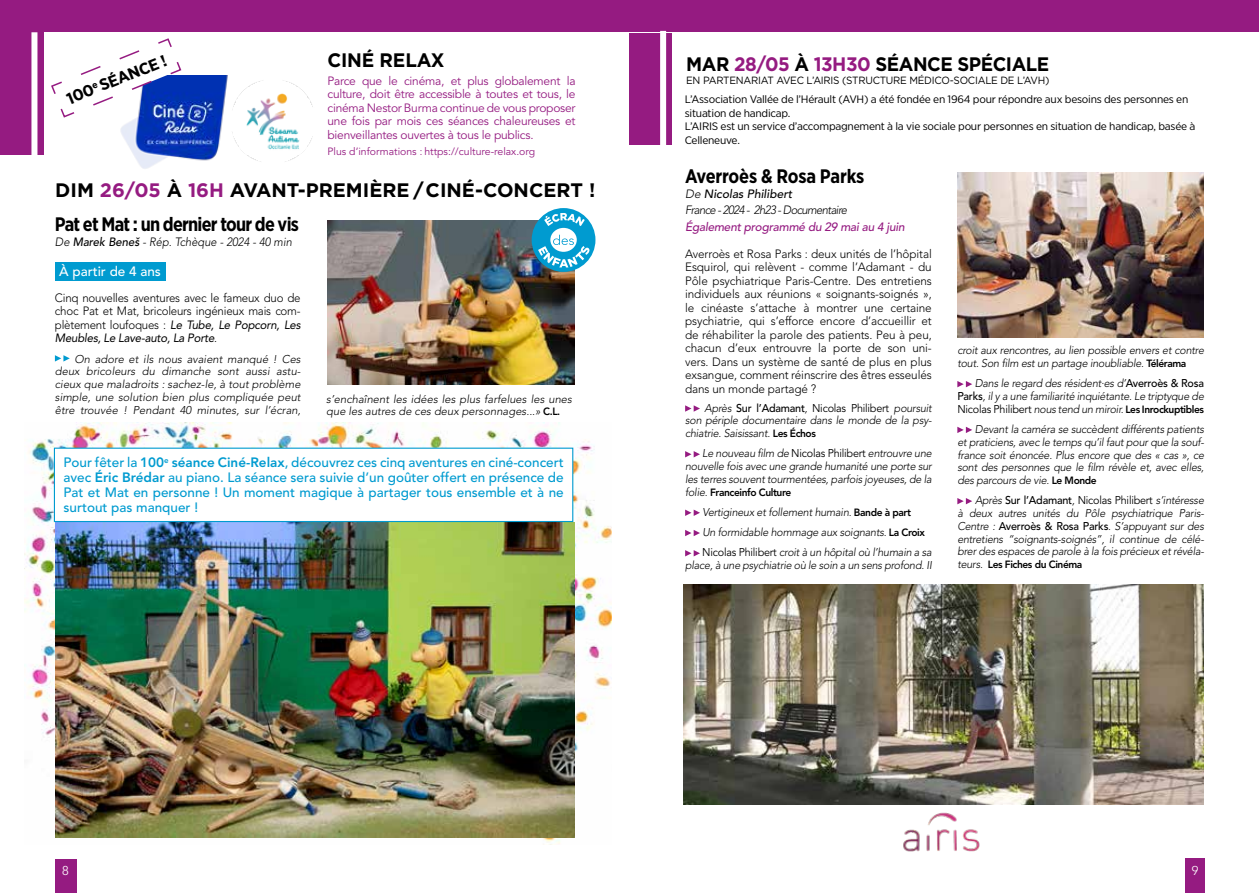
<style>
.page{position:relative;width:1259px;height:893px;background:#fff}
.page>*{position:absolute;margin:0;border:0;box-sizing:border-box;transform-origin:0 0}
.t1{font:700 19.5px "Gotham";letter-spacing:-.01em;color:#000}
.t2{font:700 19.5px "Gotham";letter-spacing:-.01em;color:#000;scale:.95 1}
.t3{font:700 19.5px "Gotham Narrow";letter-spacing:-.04em;color:#000;scale:.95 1}
.t4{font:700 19.5px "Gotham Narrow";letter-spacing:-.01em;color:#000;scale:.96 1}
.t5{font:700 19.5px "Gotham";letter-spacing:-.01em;color:#000;scale:.96 1}
.t6{font:700 16.2px "Gotham Narrow";color:#000;scale:1.09 1}
.t7{font:500 13.5px/15px "Avenir LT Std";color:#009bd0;text-align:justify}
.t8{font:500 13.5px "Avenir LT Std";color:#fff}
.t9{font:300 12.75px "Avenir LT Std";color:#fff}
.t10{font:300 12px/13.5px "Avenir LT Std";letter-spacing:-.02em;color:#000;text-align:justify}
.t11{font:12px/13.5px "Avenir LT Std";letter-spacing:-.02em;color:#951b81;text-align:justify}
.t12{font:300 12px/13.5px "Avenir LT Std";letter-spacing:-.02em;color:#000;text-align:justify;scale:.96 1}
.t13{font:italic 300 12px/16.5px "Avenir LT Std";letter-spacing:-.06em;color:#000}
.t14{font:italic 300 12px "Avenir LT Std";color:#000;scale:.95 1}
.t15{font:italic 500 12px "Avenir LT Std";letter-spacing:-.02em;color:#951b81}
.t16{font:italic 300 11.25px/12.8px "Avenir LT Std";letter-spacing:-.02em;color:#000;text-align:justify;scale:.96 1}
.t17{font:italic 300 11.25px/12.8px "Avenir LT Std";letter-spacing:-.02em;color:#000;text-align:justify}
.t18{font:italic 300 11.25px/12.8px "Avenir LT Std";color:#000}
.t19{font:10.8px/13.5px "Gotham Narrow";letter-spacing:-.02em;color:#000;scale:1.09 1}
.t20{font:10.5px "Gotham";letter-spacing:-.025em;color:#000;scale:.95 1}
.t21{font:800 10.5px "Avenir LT Std";letter-spacing:-.04em;color:#000}
.t22{font:10.5px "Avenir LT Std";color:#951b81}
.s1{color:#951b81}
.s2{font-weight:500}
.s3{font-weight:400;font-style:italic}
.s4{font-weight:800;font-style:normal;font-size:10.5px}
.s5{font-weight:800}
.s6{font-weight:500;font-style:normal}
.s7{font-weight:400;font-style:normal}
.s8{font-weight:300;font-style:italic;font-size:11.25px}
</style>
<div class="page">
<div style="left:55px;top:859px;width:22px;height:34px;background:#951b81"></div>
<div style="left:1185px;top:858px;width:19px;height:35px;background:#951b81"></div>
<div style="left:629px;top:0;width:630px;height:32px;background:#951b81"></div>
<div style="left:0;top:0;width:629px;height:32px;background:#951b81"></div>
<img style="left:24px;top:422px;width:587px;height:422px">
<div style="left:0;top:32px;width:43px;height:123px;background:#951b81"></div>
<div style="left:31px;top:32px;width:6px;height:123px;background:#fff"></div>
<img style="left:120px;top:75px;width:108px;height:94px">
<img style="left:232px;top:80px;width:81px;height:82px">
<div style="left:55px;top:262px;width:110px;height:18px;background:#009bd0"></div>
<svg style="left:55px;top:355px;width:15px;height:7px"></svg>
<img style="left:55px;top:522px;width:519px;height:316px">
<div style="left:54px;top:448px;width:519px;height:73px;background:#fff"></div>
<div style="left:54px;top:448px;width:519px;height:74px;border:1px solid #009bd0"></div>
<img style="left:327px;top:220px;width:247px;height:165px">
<div style="left:629px;top:33px;width:43px;height:111px;background:#951b81"></div>
<div style="left:660px;top:31px;width:6px;height:117px;background:#fff"></div>
<svg style="left:685px;top:405px;width:15px;height:7px"></svg>
<svg style="left:685px;top:451px;width:15px;height:6px"></svg>
<svg style="left:685px;top:510px;width:15px;height:6px"></svg>
<svg style="left:685px;top:530px;width:15px;height:6px"></svg>
<svg style="left:685px;top:550px;width:15px;height:6px"></svg>
<svg style="left:957px;top:381px;width:15px;height:6px"></svg>
<svg style="left:957px;top:427px;width:15px;height:6px"></svg>
<svg style="left:957px;top:498px;width:15px;height:6px"></svg>
<img style="left:957px;top:173px;width:246px;height:164px">
<img style="left:683px;top:585px;width:520px;height:219px">
<svg style="left:51px;top:38px;width:131px;height:81px"></svg>
<div style="left:531px;top:208px;width:64px;height:64px;background:#009bd0;border-radius:50%"></div>
<div style="left:550px;top:228px;width:27px;height:24px;background:#fff;border-radius:50%"></div>
<svg style="left:544px;top:213px;width:41px;height:13px"></svg>
<svg style="left:538px;top:235px;width:52px;height:32px"></svg>
<img style="left:903px;top:812px;width:77px;height:40px">
<h1 class="t5" style="left:327px;top:47px;width:124px">CINÉ RELAX</h1>
<p class="t11" style="left:327px;top:74px;width:250px">Parce que le cinéma, et plus globalement la culture, doit être accessible à toutes et tous, le cinéma Nestor Burma continue de vous proposer une fois par mois ces séances chaleureuses et bienveillantes ouvertes à tous le publics.</p>
<p class="t22" style="left:327px;top:145px;width:209px">Plus d’informations : https://culture-relax.org</p>
<h1 class="t1" style="left:55px;top:177px;width:541px">DIM <span class="s1">26/05</span> À <span class="s1">16H</span> AVANT-PREMIÈRE / CINÉ-CONCERT !</h1>
<h1 class="t3" style="left:55px;top:212px;width:258px">Pat et Mat : un dernier tour de vis</h1>
<p class="t14" style="left:55px;top:235px;width:251px">De <span class="s2">Marek Beneš</span> - Rép. Tchèque - 2024 - 40 min</p>
<p class="t8" style="left:59px;top:264px;width:103px">À partir de 4 ans</p>
<p class="t12" style="left:55px;top:291px;width:257px">Cinq nouvelles aventures avec le fameux duo de choc Pat et Mat, bricoleurs ingénieux mais com&shy;plètement loufoques : <span class="s3">Le Tube, Le Popcorn, Les Meubles, Le Lave-auto, La Porte</span>.</p>
<p class="t17" style="left:55px;top:352px;width:247px;text-indent:20px">On adore et ils nous avaient manqué ! Ces deux bricoleurs du dimanche sont aussi astu&shy;cieux que maladroits : sachez-le, à tout problème simple, une solution bien plus compliquée peut être trouvée ! Pendant 40 minutes, sur l’écran,</p>
<h2 class="t6" style="left:63px;top:90px;width:99px;rotate:-22deg">100<sup>e</sup> SÉANCE !</h2>
<p class="t18" style="left:326px;top:393px;width:247px">s’enchaînent les idées les plus farfelues les unes que les autres de ces deux personnages...» <span class="s4">C.L.</span></p>
<p class="t7" style="left:63px;top:456px;width:502px">Pour fêter la <span class="s5">100</span><sup>e</sup> <span class="s5">séance Ciné-Relax</span>, découvrez ces cinq aventures en ciné-concert avec <span class="s5">Éric Brédar</span> au piano. La séance sera suivie d’un goûter offert en présence de Pat et Mat en personne ! Un moment magique à partager tous ensemble et à ne surtout pas manquer !</p>
<h1 class="t2" style="left:686px;top:51px;width:384px">MAR <span class="s1">28/05</span> À <span class="s1">13H30</span> SÉANCE SPÉCIALE</h1>
<p class="t20" style="left:686px;top:74px;width:384px">EN PARTENARIAT AVEC L’AIRIS (STRUCTURE MÉDICO-SOCIALE DE L’AVH)</p>
<p class="t19" style="left:685px;top:92px;width:470px">L’Association Vallée de l’Hérault (AVH) a été fondée en 1964 pour répondre aux besoins des personnes en situation de handicap.<br>L’AIRIS est un service d’accompagnement à la vie sociale pour personnes en situation de handicap, basée à Celleneuve.</p>
<h1 class="t4" style="left:685px;top:164px;width:188px">Averroès &amp; Rosa Parks</h1>
<p class="t13" style="left:685px;top:186px;width:164px">De <span class="s2">Nicolas Philibert<br></span>France - 2024 - 2h23 - Documentaire</p>
<p class="t15" style="left:685px;top:220px;width:221px">Également programmé du 29 mai au 4 juin</p>
<p class="t10" style="left:685px;top:247px;width:248px">Averroès et Rosa Parks : deux unités de l’hôpital Esquirol, qui relèvent - comme l’Adamant - du Pôle psychiatrique Paris-Centre. Des entretiens individuels aux réunions « soignants-soignés », le cinéaste s’attache à montrer une certaine psychiatrie, qui s’efforce encore d’accueillir et de réhabiliter la parole des patients. Peu à peu, chacun d’eux entrouvre la porte de son uni&shy;vers. Dans un système de santé de plus en plus exsangue, comment réinscrire des êtres esseulés dans un monde partagé ?</p>
<p class="t16" style="left:685px;top:402px;width:258px;text-indent:19px">Après <span class="s6">Sur l’Adamant</span>, <span class="s7">Nicolas Philibert</span> poursuit son périple documentaire dans le monde de la psy&shy;chiatrie. Saisissant. <span class="s4">Les Échos</span></p>
<p class="t16" style="left:685px;top:447px;width:258px;text-indent:17px">Le nouveau film de <span class="s7">Nicolas Philibert</span> entrouvre une nouvelle fois avec une grande humanité une porte sur les terres souvent tourmentées, parfois joyeuses, de la</p>
<p class="t21" style="left:685px;top:486px;width:108px"><span class="s8">folie.</span> Franceinfo Culture</p>
<p class="t16" style="left:702px;top:502px;width:241px;line-height:20.2px;text-align:left">Vertigineux et follement humain. <span class="s4">Bande à part<br></span>Un formidable hommage aux soignants. <span class="s4">La Croix<br></span><span class="s7">Nicolas Philibert</span> croit à un hôpital où l’humain a sa</p>
<p class="t16" style="left:685px;top:559px;width:258px">place, à une psychiatrie où le soin a un sens profond. II</p>
<p class="t16" style="left:957px;top:344px;width:258px">croit aux rencontres, au lien possible envers et contre tout. Son film est un partage inoubliable. <span class="s4">Télérama</span></p>
<p class="t16" style="left:957px;top:377px;width:258px;text-indent:17px">Dans le regard des résident·es d’<span class="s6">Averroès &amp; Rosa Parks</span>, il y a une familiarité inquiétante. Le triptyque de <span class="s7">Nicolas Philibert</span> nous tend un miroir. <span class="s4">Les Inrockuptibles</span></p>
<p class="t16" style="left:957px;top:423px;width:258px;text-indent:18px">Devant la caméra se succèdent différents patients et praticiens, avec le temps qu’il faut pour que la souf&shy;france soit énoncée. Plus encore que des « cas », ce sont des personnes que le film révèle et, avec elles, des parcours de vie. <span class="s4">Le Monde</span></p>
<p class="t16" style="left:957px;top:494px;width:258px;text-indent:18px">Après <span class="s6">Sur l’Adamant</span>, <span class="s7">Nicolas Philibert</span> s’intéresse à deux autres unités du Pôle psychiatrique Paris-Centre : <span class="s6">Averroès &amp; Rosa Parks</span>. S’appuyant sur des entretiens “soignants-soignés”, il continue de célé&shy;brer des espaces de parole à la fois précieux et révéla-</p>
<p class="t21" style="left:957px;top:558px;width:126px"><span class="s8">teurs.</span> Les Fiches du Cinéma</p>
<p class="t9" style="left:62px;top:863px;width:8px">8</p>
<p class="t9" style="left:1191px;top:863px;width:8px">9</p>
</div>
